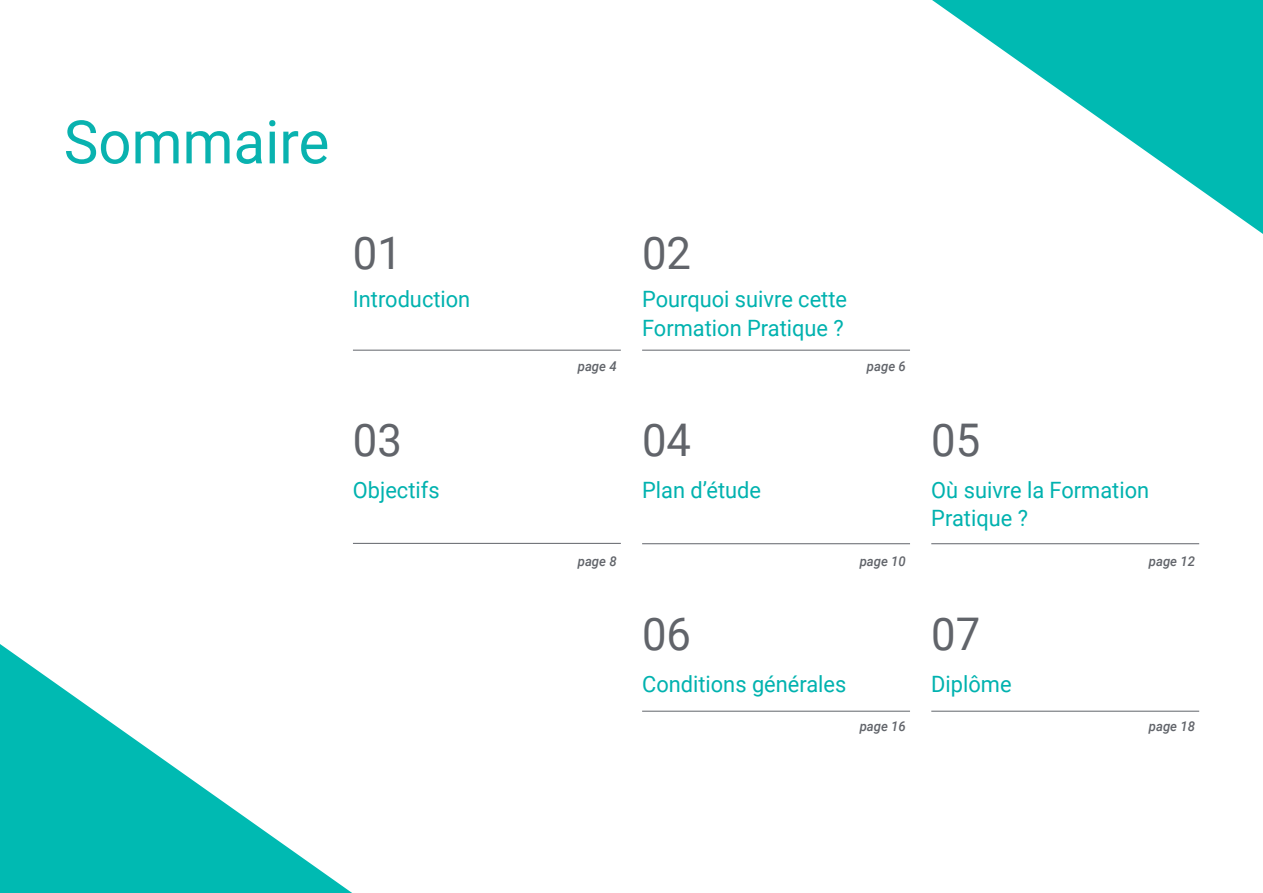
<style>
.page{position:relative;width:1263px;height:893px;background:#fff}
.page>*{position:absolute;margin:0;border:0;box-sizing:border-box;transform-origin:0 0}
.t1{font:60px "Roboto";color:#09b2af}
.t2{font:45px "Roboto";color:#61646a}
.t3{font:22.5px/28.5px "Roboto";color:#00b2af}
.t4{font:italic 500 13.5px "Roboto";color:#61646a}
</style>
<div class="page">
<svg style="left:0;top:644px;width:352px;height:249px"></svg>
<svg style="left:932px;top:0;width:331px;height:234px"></svg>
<hr style="left:353px;top:350px;width:268px;height:1px;background:#61646a">
<hr style="left:931px;top:543px;width:268px;height:1px;background:#61646a">
<hr style="left:642px;top:350px;width:268px;height:1px;background:#61646a">
<hr style="left:642px;top:543px;width:268px;height:1px;background:#61646a">
<hr style="left:931px;top:711px;width:268px;height:1px;background:#61646a">
<hr style="left:642px;top:711px;width:268px;height:1px;background:#61646a">
<hr style="left:353px;top:543px;width:268px;height:1px;background:#61646a">
<h1 class="t1" style="left:64px;top:100px;width:267px">Sommaire</h1>
<h2 class="t2" style="left:353px;top:221px;width:51px">01</h2>
<p class="t3" style="left:353px;top:284px;width:119px">Introduction</p>
<h2 class="t2" style="left:353px;top:408px;width:51px">03</h2>
<p class="t3" style="left:353px;top:475px;width:88px">Objectifs</p>
<p class="t4" style="left:578px;top:357px;width:40px">page 4</p>
<p class="t4" style="left:578px;top:551px;width:40px">page 8</p>
<h2 class="t2" style="left:642px;top:221px;width:51px">02</h2>
<p class="t3" style="left:642px;top:284px;width:206px">Pourquoi suivre cette<br>Formation Pratique ?</p>
<h2 class="t2" style="left:642px;top:408px;width:51px">04</h2>
<p class="t3" style="left:642px;top:475px;width:121px">Plan d’étude</p>
<p class="t4" style="left:867px;top:357px;width:40px">page 6</p>
<p class="t4" style="left:860px;top:551px;width:48px">page 10</p>
<h2 class="t2" style="left:931px;top:408px;width:51px">05</h2>
<p class="t3" style="left:931px;top:475px;width:219px">Où suivre la Formation<br>Pratique ?</p>
<p class="t4" style="left:1149px;top:551px;width:48px">page 12</p>
<h2 class="t2" style="left:642px;top:603px;width:51px">06</h2>
<h2 class="t2" style="left:931px;top:603px;width:51px">07</h2>
<p class="t3" style="left:642px;top:669px;width:206px">Conditions générales</p>
<p class="t3" style="left:931px;top:669px;width:82px">Diplôme</p>
<p class="t4" style="left:860px;top:717px;width:48px">page 16</p>
<p class="t4" style="left:1149px;top:717px;width:48px">page 18</p>
</div>
